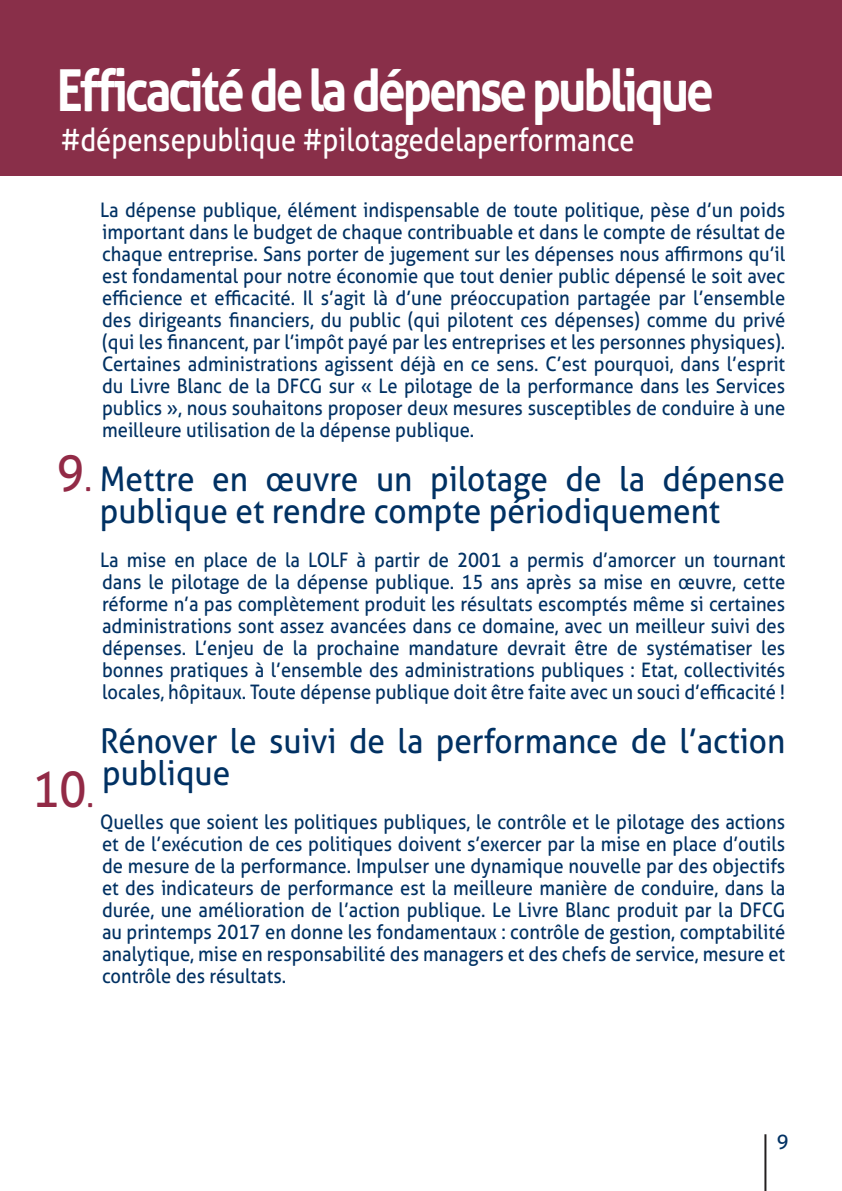
<style>
.page{position:relative;width:842px;height:1191px;background:#fff}
.page>*{position:absolute;margin:0;border:0;box-sizing:border-box;transform-origin:0 0}
.t1{font:700 58px "Aller";letter-spacing:-.06em;color:#fff;scale:.85 1}
.t2{font:50px "Aller";color:#922a46;scale:.9 1}
.t3{font:34px/32px "Aller";color:#003163;scale:.93 1}
.t4{font:32px "Aller";color:#fff;scale:.85 1}
.t5{font:20px/22px "Aller";color:#003163;text-align:justify;scale:.92 1}
.t6{font:20px "Aller";color:#003163}
.s1{font-size:50px;color:#922a46}
.s2{color:#922a46}
.s3{font-size:34px}
</style>
<div class="page">
<hr style="left:764px;top:1134px;width:2px;height:57px;background:#231f20">
<div style="left:0;top:0;width:842px;height:176px;background:#892f49"></div>
<h1 class="t1" style="left:57px;top:54px;width:774px">Efficacité de la dépense publique</h1>
<h3 class="t4" style="left:60px;top:120px;width:677px">#dépensepublique #pilotagedelaperformance</h3>
<p class="t5" style="left:100px;top:198px;width:746px">La dépense publique, élément indispensable de toute politique, pèse d’un poids important dans le budget de chaque contribuable et dans le compte de résultat de chaque entreprise. Sans porter de jugement sur les dépenses nous affirmons qu’il est fondamental pour notre économie que tout denier public dépensé le soit avec efficience et efficacité. Il s’agit là d’une préoccupation partagée par l’ensemble des dirigeants financiers, du public (qui pilotent ces dépenses) comme du privé (qui les financent, par l’impôt payé par les entreprises et les personnes physiques).<br>Certaines administrations agissent déjà en ce sens. C’est pourquoi, dans l’esprit du Livre Blanc de la DFCG sur « Le pilotage de la performance dans les Services publics », nous souhaitons proposer deux mesures susceptibles de conduire à une meilleure utilisation de la dépense publique.</p>
<h3 class="t3" style="left:100px;top:462px;width:739px;text-indent:-43px"><span class="s1">9</span><span class="s2">.</span> Mettre en œuvre un pilotage de la dépense publique et rendre compte périodiquement</h3>
<p class="t5" style="left:100px;top:548px;width:746px">La mise en place de la LOLF à partir de 2001 a permis d’amorcer un tournant dans le pilotage de la dépense publique. 15 ans après sa mise en œuvre, cette réforme n’a pas complètement produit les résultats escomptés même si certaines administrations sont assez avancées dans ce domaine, avec un meilleur suivi des dépenses. L’enjeu de la prochaine mandature devrait être de systématiser les bonnes pratiques à l’ensemble des administrations publiques : Etat, collectivités locales, hôpitaux. Toute dépense publique doit être faite avec un souci d’efficacité !</p>
<h3 class="t3" style="left:100px;top:724px;width:738px">Rénover le suivi de la performance de l’action publique</h3>
<p class="t5" style="left:100px;top:810px;width:746px">Quelles que soient les politiques publiques, le contrôle et le pilotage des actions et de l’exécution de ces politiques doivent s’exercer par la mise en place d’outils de mesure de la performance. Impulser une dynamique nouvelle par des objectifs et des indicateurs de performance est la meilleure manière de conduire, dans la durée, une amélioration de l’action publique. Le Livre Blanc produit par la DFCG au printemps 2017 en donne les fondamentaux : contrôle de gestion, comptabilité analytique, mise en responsabilité des managers et des chefs de service, mesure et contrôle des résultats.</p>
<h2 class="t2" style="left:33px;top:758px;width:70px">10<span class="s3">.</span></h2>
<p class="t6" style="left:777px;top:1129px;width:13px">9</p>
</div>
